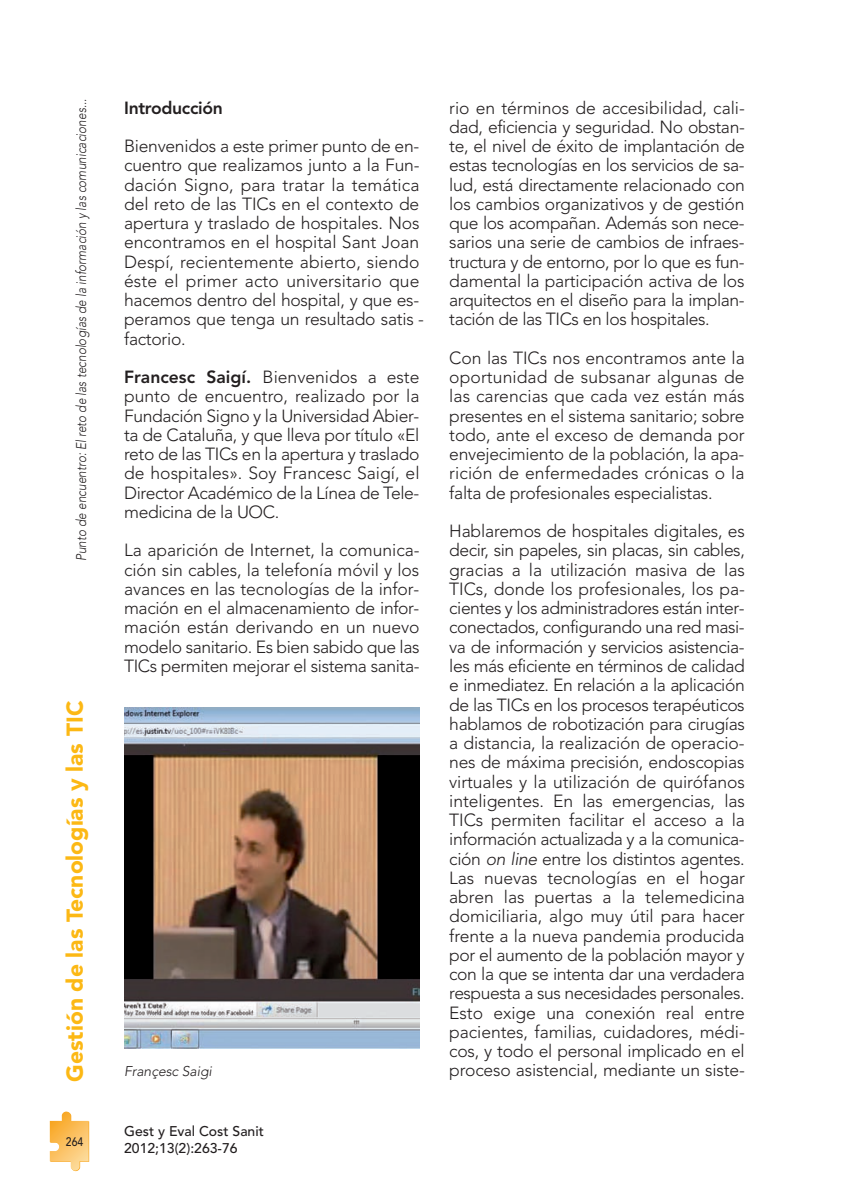
<style>
.page{position:relative;width:844px;height:1191px;background:#fff}
.page>*{position:absolute;margin:0;border:0;box-sizing:border-box;transform-origin:0 0}
.t1{font:900 22.75px "Avenir";color:#fcb814}
.t2{font:300 17.5px/19.2px "Avenir";letter-spacing:-.015em;color:#231f20;text-align:justify}
.t3{font:800 17.5px "Avenir";letter-spacing:-.02em;color:#231f20}
.t4{font:italic 300 14px "Avenir";color:#231f20;scale:.85 1}
.t5{font:500 14px/17.5px "Avenir";color:#231f20}
.t6{font:italic 300 14px "Avenir";color:#231f20}
.t7{font:500 12.25px "Avenir";color:#231f20;scale:.85 1}
.s1{font-weight:800}
.s2{font-style:italic}
</style>
<div class="page">
<svg style="left:50px;top:1111px;width:39px;height:60px"></svg>
<img style="left:124px;top:707px;width:295px;height:341px">
<p class="t4" style="left:76px;top:561px;width:545px;rotate:-90deg">Punto de encuentro: El reto de las tecnologías de la información y las comunicaciones...</p>
<h1 class="t1" style="left:66px;top:1081px;width:382px;rotate:-90deg">Gestión de las Tecnologías y las TIC</h1>
<p class="t7" style="left:66px;top:1136px;width:22px">264</p>
<p class="t3" style="left:124px;top:100px;width:100px">Introducción</p>
<p class="t2" style="left:124px;top:138px;width:301px;text-align:left">Bienvenidos a este primer punto de en - cuentro que realizamos junto a la Fun&shy;dación Signo, para tratar la temática del reto de las TICs en el contexto de apertura y traslado de hospitales. Nos encontramos en el hospital Sant Joan Despí, recientemente abierto, siendo éste el primer acto universitario que hacemos dentro del hospital, y que es - peramos que tenga un resultado sa tis - factorio.</p>
<p class="t2" style="left:124px;top:369px;width:297px"><span class="s1">Francesc Saigí.</span> Bienvenidos a este pun to de encuentro, realizado por la Fundación Signo y la Universidad Abier - ta de Cataluña, y que lleva por título «El reto de las TICs en la apertura y traslado de hospitales». Soy Francesc Saigí, el Director Académico de la Lí nea de Tele&shy;medicina de la UOC.</p>
<p class="t2" style="left:124px;top:542px;width:297px">La aparición de Internet, la comunica&shy;ción sin cables, la telefonía móvil y los avances en las tecnologías de la infor&shy;mación en el almacenamiento de infor&shy;mación están derivando en un nuevo modelo sanitario. Es bien sabido que las TICs permiten mejorar el sistema sanita-</p>
<p class="t6" style="left:124px;top:1065px;width:89px">Françesc Saigi</p>
<p class="t5" style="left:124px;top:1123px;width:141px">Gest y Eval Cost Sanit<br>2012;13(2):263-76</p>
<p class="t2" style="left:449px;top:99px;width:297px">rio en términos de accesibilidad, cali&shy;dad, eficiencia y seguridad. No obstan&shy;te, el nivel de éxito de implantación de estas tecnologías en los servicios de sa - lud, está directamente relacionado con los cambios organizativos y de gestión que los acompañan. Además son nece&shy;sarios una serie de cambios de infraes&shy;tructura y de entorno, por lo que es fun&shy;damental la participación activa de los arquitectos en el diseño para la implan&shy;tación de las TICs en los hospitales.</p>
<p class="t2" style="left:449px;top:350px;width:297px">Con las TICs nos encontramos ante la oportunidad de subsanar algunas de las carencias que cada vez están más presentes en el sistema sanitario; sobre todo, ante el exceso de demanda por envejecimiento de la población, la apa&shy;rición de enfermedades crónicas o la falta de profesionales especialistas.</p>
<p class="t2" style="left:449px;top:523px;width:297px">Hablaremos de hospitales digitales, es decir, sin papeles, sin placas, sin cables, gracias a la utilización masiva de las TICs, donde los profesionales, los pa - cientes y los administradores están inter&shy;conectados, configurando una red masi&shy;va de información y servicios asistencia&shy;les más eficiente en términos de calidad e inmediatez. En relación a la aplicación de las TICs en los procesos terapéuticos hablamos de robotización para cirugías a distancia, la realización de operacio&shy;nes de máxima precisión, endoscopias virtuales y la utilización de quirófanos inteligentes. En las emergencias, las TICs permiten facilitar el acceso a la información actualizada y a la comunica&shy;ción <span class="s2">on line</span> entre los distintos agentes.<br>Las nuevas tecnologías en el hogar abren las puertas a la telemedicina domiciliaria, algo muy útil para hacer frente a la nueva pandemia producida por el aumento de la población mayor y con la que se intenta dar una verdadera respuesta a sus necesidades personales.<br>Esto exige una conexión real entre pacientes, familias, cuidadores, médi&shy;cos, y todo el personal implicado en el proceso asistencial, mediante un siste-</p>
</div>
